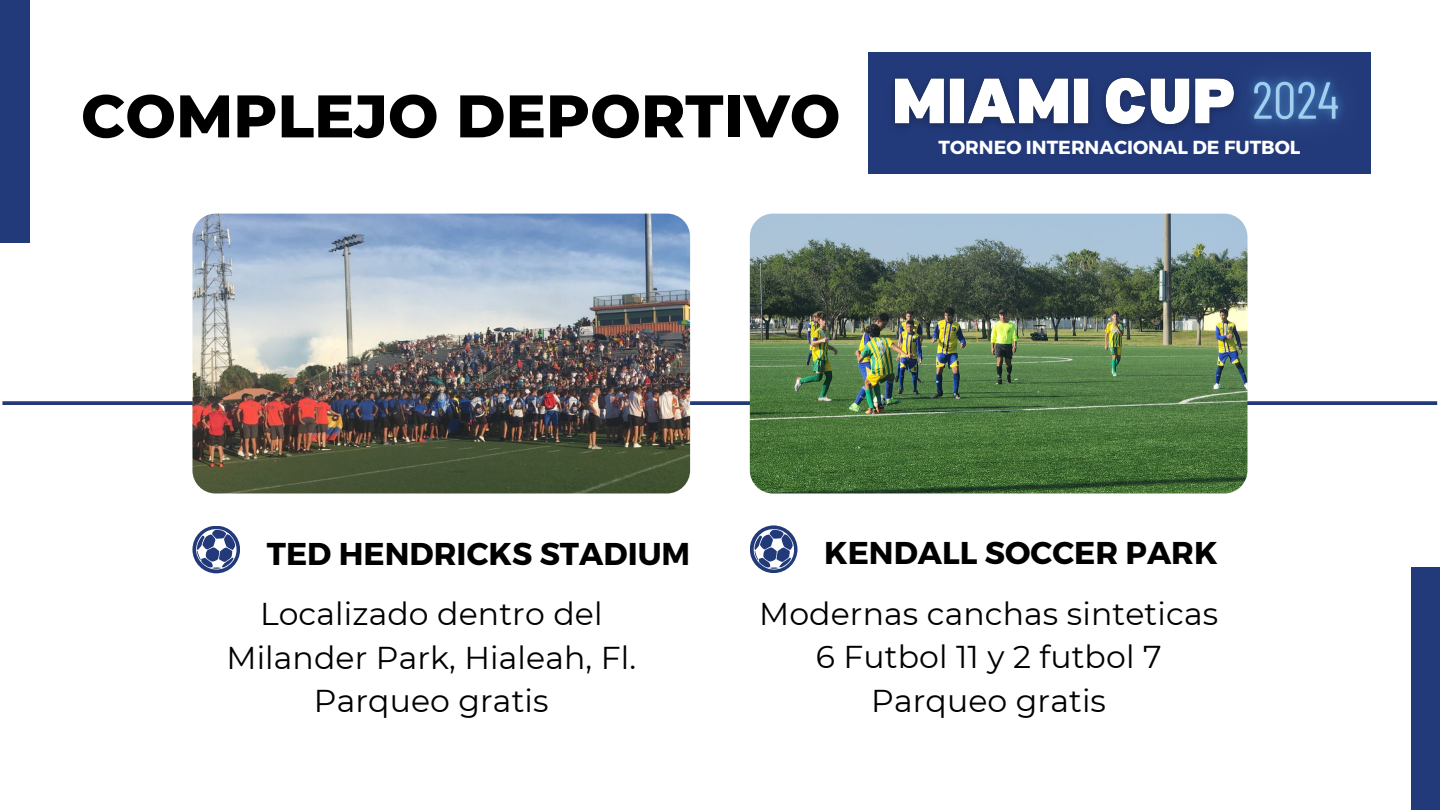
<style>
.page{position:relative;width:1440px;height:810px;background:#fff}
.page>*{position:absolute;margin:0;border:0;box-sizing:border-box;transform-origin:0 0}
.t1{font:800 60px "Montserrat";color:#000}
.t2{font:31.5px/43.5px "Montserrat";letter-spacing:.005em;color:#000;text-align:center}
.t3{font:700 31.5px "Montserrat";color:#000}
.t4{font:700 18.9px "Montserrat";color:#fff}
</style>
<div class="page">
<div style="left:0;top:0;width:29px;height:243px;background:#233a7a"></div>
<div style="left:1411px;top:567px;width:29px;height:243px;background:#233a7a"></div>
<svg style="left:2px;top:401px;width:1435px;height:4px;background:#304682"></svg>
<img style="left:192px;top:214px;width:498px;height:280px;border-radius:23px">
<img style="left:750px;top:214px;width:497px;height:280px;border-radius:23px">
<div style="left:192px;top:526px;width:48px;height:47px;background:#233a7a;border-radius:50%"></div>
<div style="left:750px;top:525px;width:47px;height:48px;background:#233a7a;border-radius:50%"></div>
<div style="left:868px;top:52px;width:503px;height:122px;background:#233a7a"></div>
<img style="left:893px;top:77px;width:305px;height:51px">
<img style="left:1198px;top:76px;width:145px;height:52px">
<svg style="left:752px;top:528px;width:43px;height:42px"></svg>
<svg style="left:195px;top:528px;width:42px;height:42px"></svg>
<p class="t1" style="left:81px;top:79px;width:761px">COMPLEJO DEPORTIVO</p>
<p class="t4" style="left:938px;top:135px;width:364px">TORNEO INTERNACIONAL DE FUTBOL</p>
<p class="t3" style="left:267px;top:533px;width:425px">TED HENDRICKS STADIUM</p>
<p class="t2" style="left:226px;top:592px;width:411px">Localizado dentro del<br>Milander Park, Hialeah, Fl.</p>
<p class="t2" style="left:314px;top:679px;width:236px">Parqueo gratis</p>
<p class="t3" style="left:824px;top:533px;width:395px">KENDALL SOCCER PARK</p>
<p class="t2" style="left:759px;top:592px;width:461px">Modernas canchas sinteticas</p>
<p class="t2" style="left:816px;top:635px;width:347px">6 Futbol 11 y 2 futbol 7</p>
<p class="t2" style="left:871px;top:679px;width:236px">Parqueo gratis</p>
</div>
